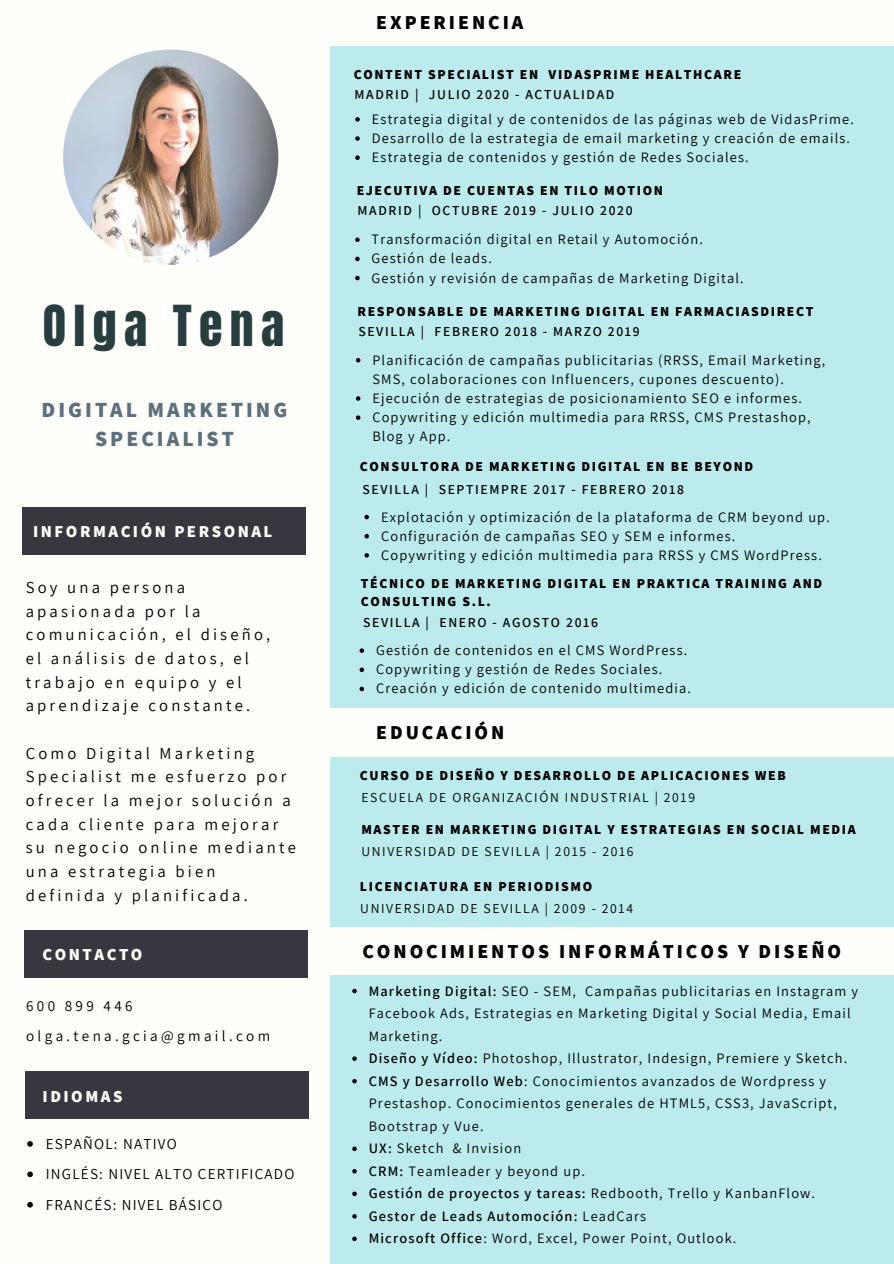
<style>
.page{position:relative;width:894px;height:1264px;background:#fff}
.page>*{position:absolute;margin:0;border:0;box-sizing:border-box;transform-origin:0 0}
.t1{font:48px "Anton";letter-spacing:.15em;color:#273d3f}
.t2{font:800 21.45px/29.2px "Assistant";letter-spacing:.14em;color:#5c707e;text-align:center}
.t3{font:800 19.65px "Assistant";letter-spacing:.15em;color:#000}
.t4{font:16.65px/23.7px "Assistant";letter-spacing:.19em;color:#000}
.t5{font:800 16.65px "Assistant";letter-spacing:.15em;color:#fefefa}
.t6{font:15.15px/30.5px "Assistant";letter-spacing:.08em;color:#000}
.t7{font:15.15px/29.2px "Assistant";letter-spacing:.22em;color:#000}
.t8{font:14.4px/19.2px "Assistant";letter-spacing:.08em;color:#000}
.t9{font:800 13.65px/18px "Assistant";letter-spacing:.12em;color:#000}
.t10{font:600 13.65px "Assistant";letter-spacing:.12em;color:#000}
.t11{font:13.65px "Assistant";letter-spacing:.12em;color:#000}
.s1{font-weight:600}
</style>
<div class="page">
<div style="left:0;top:0;width:893px;height:1263px;background:#bcebee"></div>
<div style="left:324px;top:927px;width:569px;height:47px;background:#fefefa"></div>
<svg style="left:352px;top:988px;width:4px;height:5px"></svg>
<svg style="left:352px;top:1056px;width:4px;height:4px"></svg>
<svg style="left:352px;top:1078px;width:4px;height:5px"></svg>
<svg style="left:352px;top:1146px;width:4px;height:4px"></svg>
<svg style="left:352px;top:1169px;width:4px;height:4px"></svg>
<svg style="left:352px;top:1191px;width:4px;height:4px"></svg>
<svg style="left:352px;top:1214px;width:4px;height:4px"></svg>
<svg style="left:352px;top:1236px;width:4px;height:5px"></svg>
<div style="left:329px;top:709px;width:564px;height:47px;background:#fefefa"></div>
<div style="left:325px;top:0;width:568px;height:46px;background:#fefefa"></div>
<svg style="left:364px;top:515px;width:5px;height:4px"></svg>
<svg style="left:364px;top:534px;width:5px;height:4px"></svg>
<svg style="left:364px;top:553px;width:5px;height:4px"></svg>
<svg style="left:359px;top:648px;width:5px;height:5px"></svg>
<svg style="left:359px;top:667px;width:5px;height:5px"></svg>
<svg style="left:359px;top:686px;width:5px;height:5px"></svg>
<svg style="left:356px;top:358px;width:4px;height:4px"></svg>
<svg style="left:356px;top:396px;width:4px;height:5px"></svg>
<svg style="left:356px;top:415px;width:4px;height:5px"></svg>
<div style="left:0;top:0;width:329px;height:1263px;background:#fefefa"></div>
<div style="left:24px;top:930px;width:283px;height:47px;background:#37373f"></div>
<img style="left:63px;top:50px;width:215px;height:215px;border-radius:50%">
<div style="left:25px;top:1071px;width:284px;height:47px;background:#37373f"></div>
<svg style="left:27px;top:1141px;width:6px;height:5px"></svg>
<svg style="left:27px;top:1171px;width:6px;height:6px"></svg>
<svg style="left:27px;top:1202px;width:6px;height:5px"></svg>
<div style="left:22px;top:507px;width:283px;height:48px;background:#37373f"></div>
<svg style="left:355px;top:237px;width:4px;height:5px"></svg>
<svg style="left:355px;top:257px;width:4px;height:4px"></svg>
<svg style="left:355px;top:276px;width:4px;height:4px"></svg>
<svg style="left:355px;top:117px;width:4px;height:5px"></svg>
<svg style="left:355px;top:136px;width:4px;height:5px"></svg>
<svg style="left:355px;top:155px;width:4px;height:5px"></svg>
<h1 class="t1" style="left:43px;top:291px;width:243px">Olga Tena</h1>
<h2 class="t2" style="left:42px;top:394px;width:247px">DIGITAL MARKETING<br>SPECIALIST</h2>
<p class="t5" style="left:33px;top:520px;width:241px">INFORMACIÓN PERSONAL</p>
<p class="t4" style="left:26px;top:575px;width:246px">Soy una persona apasionada por la comunicación, el diseño, el análisis de datos, el trabajo en equipo y el aprendizaje constante.</p>
<p class="t4" style="left:26px;top:740px;width:272px">Como Digital Marketing<br>Specialist me esfuerzo por ofrecer la mejor solución a cada cliente para mejorar su negocio online mediante una estrategia bien definida y planificada.</p>
<p class="t5" style="left:43px;top:943px;width:101px">CONTACTO</p>
<p class="t7" style="left:26px;top:991px;width:245px">600 899 446 olga.tena.gcia@gmail.com</p>
<p class="t5" style="left:43px;top:1085px;width:81px">IDIOMAS</p>
<p class="t6" style="left:46px;top:1128px;width:250px">ESPAÑOL: NATIVO<br>INGLÉS: NIVEL ALTO CERTIFICADO<br>FRANCÉS: NIVEL BÁSICO</p>
<h3 class="t3" style="left:376px;top:9px;width:149px">EXPERIENCIA</h3>
<p class="t9" style="left:353px;top:65px;width:389px">CONTENT SPECIALIST EN VIDASPRIME HEALTHCARE</p>
<p class="t8" style="left:372px;top:109px;width:483px">Estrategia digital y de contenidos de las páginas web de VidasPrime.<br>Desarrollo de la estrategia de email marketing y creación de emails.<br>Estrategia de contenidos y gestión de Redes Sociales.</p>
<p class="t10" style="left:354px;top:85px;width:261px">MADRID | JULIO 2020 - ACTUALIDAD</p>
<p class="t9" style="left:356px;top:181px;width:308px">EJECUTIVA DE CUENTAS EN TILO MOTION</p>
<p class="t10" style="left:357px;top:201px;width:276px">MADRID | OCTUBRE 2019 - JULIO 2020</p>
<p class="t8" style="left:371px;top:229px;width:373px">Transformación digital en Retail y Automoción.<br>Gestión de leads.<br>Gestión y revisión de campañas de Marketing Digital.</p>
<p class="t9" style="left:357px;top:302px;width:457px">RESPONSABLE DE MARKETING DIGITAL EN FARMACIASDIRECT</p>
<p class="t10" style="left:358px;top:322px;width:283px">SEVILLA | FEBRERO 2018 - MARZO 2019</p>
<p class="t8" style="left:372px;top:350px;width:454px">Planificación de campañas publicitarias (RRSS, Email Marketing, SMS, colaboraciones con Influencers, cupones descuento).<br>Ejecución de estrategias de posicionamiento SEO e informes.<br>Copywriting y edición multimedia para RRSS, CMS Prestashop, Blog y App.</p>
<p class="t9" style="left:360px;top:457px;width:395px">CONSULTORA DE MARKETING DIGITAL EN BE BEYOND</p>
<p class="t10" style="left:362px;top:480px;width:323px">SEVILLA | SEPTIEMPRE 2017 - FEBRERO 2018</p>
<p class="t8" style="left:381px;top:506px;width:450px">Explotación y optimización de la plataforma de CRM beyond up.<br>Configuración de campañas SEO y SEM e informes.<br>Copywriting y edición multimedia para RRSS y CMS WordPress.</p>
<p class="t9" style="left:361px;top:574px;width:462px">TÉCNICO DE MARKETING DIGITAL EN PRAKTICA TRAINING AND<br>CONSULTING S.L.</p>
<p class="t8" style="left:376px;top:640px;width:316px">Gestión de contenidos en el CMS WordPress.<br>Copywriting y gestión de Redes Sociales.<br>Creación y edición de contenido multimedia.</p>
<p class="t10" style="left:363px;top:613px;width:236px">SEVILLA | ENERO - AGOSTO 2016</p>
<h3 class="t3" style="left:376px;top:719px;width:130px">EDUCACIÓN</h3>
<p class="t9" style="left:360px;top:765px;width:427px">CURSO DE DISEÑO Y DESARROLLO DE APLICACIONES WEB</p>
<p class="t11" style="left:361px;top:787px;width:335px">ESCUELA DE ORGANIZACIÓN INDUSTRIAL | 2019</p>
<p class="t9" style="left:361px;top:819px;width:496px">MASTER EN MARKETING DIGITAL Y ESTRATEGIAS EN SOCIAL MEDIA</p>
<p class="t11" style="left:361px;top:841px;width:274px">UNIVERSIDAD DE SEVILLA | 2015 - 2016</p>
<p class="t9" style="left:360px;top:877px;width:234px">LICENCIATURA EN PERIODISMO</p>
<p class="t11" style="left:360px;top:899px;width:274px">UNIVERSIDAD DE SEVILLA | 2009 - 2014</p>
<h3 class="t3" style="left:362px;top:938px;width:480px">CONOCIMIENTOS INFORMÁTICOS Y DISEÑO</h3>
<p class="t8" style="left:368px;top:979px;width:490px;line-height:22.5px"><span class="s1">Marketing Digital:</span> SEO - SEM, Campañas publicitarias en Instagram y Facebook Ads, Estrategias en Marketing Digital y Social Media, Email Marketing.<br><span class="s1">Diseño y Vídeo:</span> Photoshop, Illustrator, Indesign, Premiere y Sketch.<br><span class="s1">CMS y Desarrollo Web</span>: Conocimientos avanzados de Wordpress y Prestashop. Conocimientos generales de HTML5, CSS3, JavaScript, Bootstrap y Vue.<br><span class="s1">UX:</span> Sketch &amp; Invision<br><span class="s1">CRM:</span> Teamleader y beyond up.<br><span class="s1">Gestión de proyectos y tareas:</span> Redbooth, Trello y KanbanFlow.<br><span class="s1">Gestor de Leads Automoción:</span> LeadCars<br><span class="s1">Microsoft Office</span>: Word, Excel, Power Point, Outlook.</p>
</div>
